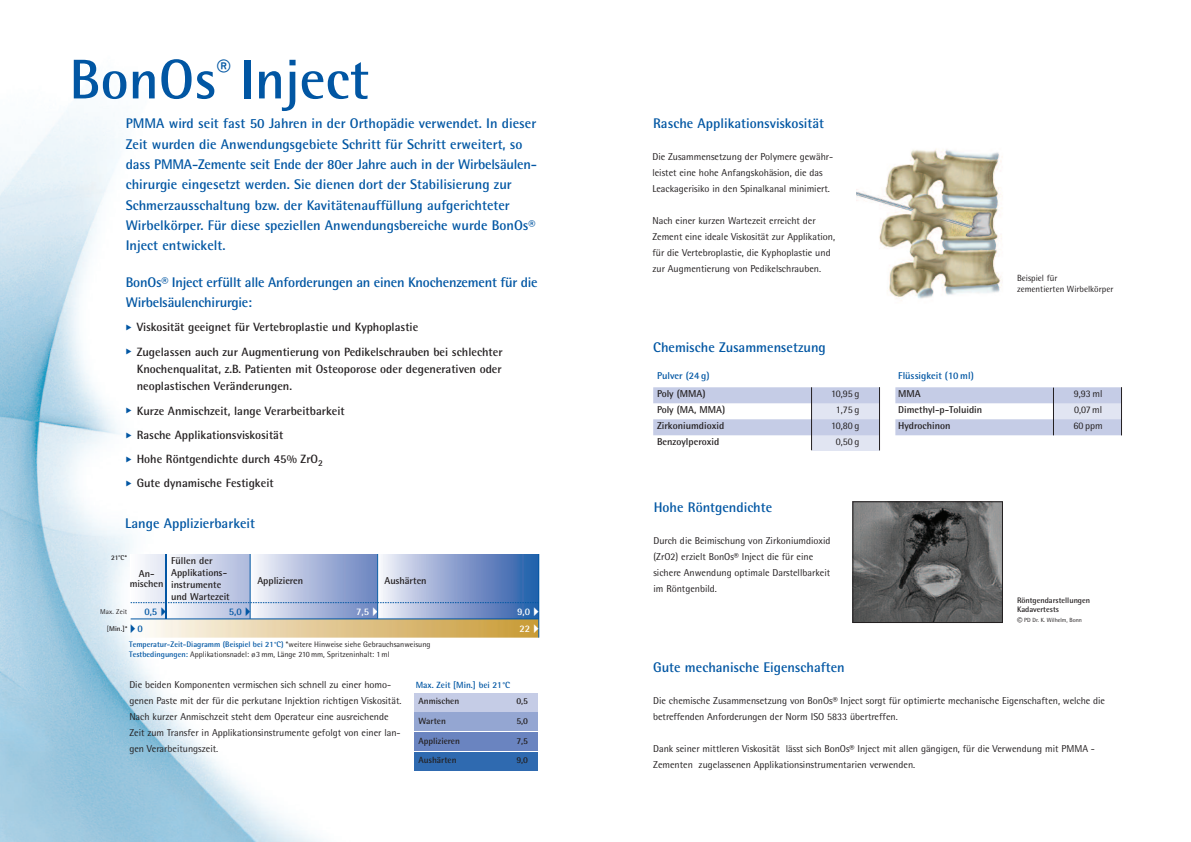
<style>
.page{position:relative;width:1191px;height:842px;background:#fff}
.page>*{position:absolute;margin:0;border:0;box-sizing:border-box;transform-origin:0 0}
.t1{font:700 56px "Rotis Semi Sans Std";color:#0156a3}
.t2{font:700 14px/20.3px "Rotis Semi Sans Std";color:#0156a3}
.t3{font:700 12px/24.3px "Rotis Semi Sans Std";color:#231f20}
.t4{font:12px "Lucida Stars";color:#0156a3}
.t5{font:10px/16px "Rotis Semi Sans Std";color:#231f20}
.t6{font:700 10px/12px "Rotis Semi Sans Std";color:#231f20}
.t7{font:700 10px "Rotis Semi Sans Std";color:#0156a3}
.t8{font:700 10px/17.1px "Rotis Semi Sans Std";color:#fff}
.t9{font:700 9px "Rotis Semi Sans Std";color:#231f20}
.t10{font:9px/10.8px "Rotis Semi Sans Std";color:#231f20}
.t11{font:700 9px "Rotis Semi Sans Std";color:#0156a3}
.t12{font:8px/9.6px "Rotis Semi Sans Std";color:#231f20}
.t13{font:700 8px/9px "Rotis Semi Sans Std";color:#231f20}
.t14{font:700 7px "Rotis Semi Sans Std";color:#231f20}
.t15{font:7px "Rotis Semi Sans Std";letter-spacing:.02em;color:#231f20}
.t16{font:6px "Rotis Semi Sans Std";color:#231f20}
.s1{font-family:"Lucida Stars";font-weight:400;font-size:7px;color:#0156a3}
.s2{font-family:"Lucida Stars";font-weight:400;font-size:12px}
.s3{font-weight:400}
.s4{font-family:"Rotis Semi Sans Std";font-weight:700;font-size:10px}
.s5{font-weight:700;color:#0156a3}
.s6{font-size:11px}
</style>
<div class="page">
<div style="left:811px;top:388px;width:68px;height:62px;background:#e1e5f2"></div>
<div style="left:653px;top:387px;width:226px;height:16px;background:#c5cce6"></div>
<div style="left:653px;top:419px;width:226px;height:16px;background:#c5cce6"></div>
<hr style="left:811px;top:387px;width:1px;height:63px;background:#231f20">
<hr style="left:879px;top:387px;width:1px;height:63px;background:#231f20">
<div style="left:1053px;top:388px;width:68px;height:46px;background:#e1e5f2"></div>
<div style="left:895px;top:387px;width:226px;height:16px;background:#c5cce6"></div>
<div style="left:895px;top:419px;width:226px;height:16px;background:#c5cce6"></div>
<hr style="left:1053px;top:388px;width:1px;height:47px;background:#231f20">
<hr style="left:1121px;top:387px;width:1px;height:48px;background:#231f20">
<img style="left:0;top:96px;width:540px;height:746px">
<img style="left:854px;top:503px;width:146px;height:118px">
<div style="left:852px;top:501px;width:150px;height:122px;border:1px solid #231f20"></div>
<svg style="left:414px;top:672px;width:125px;height:100px"></svg>
<div style="left:415px;top:673px;width:123px;height:19px;background:#fff"></div>
<div style="left:415px;top:693px;width:91px;height:18px;background:#c5cce6"></div>
<div style="left:507px;top:693px;width:31px;height:18px;background:#c5cce6"></div>
<div style="left:415px;top:712px;width:91px;height:19px;background:#94a6d2"></div>
<div style="left:507px;top:712px;width:31px;height:19px;background:#94a6d2"></div>
<div style="left:415px;top:732px;width:91px;height:19px;background:#6a84c0"></div>
<div style="left:507px;top:732px;width:31px;height:19px;background:#6a84c0"></div>
<div style="left:415px;top:752px;width:91px;height:19px;background:#2f6ab0"></div>
<div style="left:507px;top:752px;width:31px;height:19px;background:#2f6ab0"></div>
<img style="left:856px;top:149px;width:147px;height:150px">
<img style="left:131px;top:620px;width:407px;height:18px">
<div style="left:131px;top:554px;width:35px;height:65px;background:linear-gradient(to bottom,#eff2f8,#eff2f8)"></div>
<hr style="left:165px;top:554px;width:1px;height:65px;background:#0156a3">
<img style="left:166px;top:554px;width:84px;height:65px">
<div style="left:250px;top:554px;width:127px;height:65px;background:linear-gradient(to right,#f6f6fb,#6781bf)"></div>
<div style="left:377px;top:554px;width:162px;height:65px;background:linear-gradient(to right,#f5eff8,#2257a6)"></div>
<svg style="left:131px;top:602px;width:407px;height:1px"></svg>
<hr style="left:131px;top:619px;width:408px;height:1px;background:#0156a3">
<hr style="left:377px;top:554px;width:1px;height:65px;background:#0156a3">
<hr style="left:538px;top:554px;width:1px;height:84px;background:#0156a3">
<hr style="left:250px;top:554px;width:1px;height:65px;background:#0156a3">
<h1 class="t1" style="left:69px;top:60px;width:301px">BonOs<sup>®</sup> Inject</h1>
<p class="t2" style="left:126px;top:115px;width:413px">PMMA wird seit fast 50 Jahren in der Orthopädie verwendet. In dieser Zeit wurden die Anwendungsgebiete Schritt für Schritt erweitert, so dass PMMA-Zemente seit Ende der 80er Jahre auch in der Wirbelsäulen&shy;chirurgie eingesetzt werden. Sie dienen dort der Stabilisierung zur Schmerzausschaltung bzw. der Kavitätenauffüllung aufgerichteter Wirbelkörper. Für diese speziellen Anwendungsbereiche wurde BonOs® Inject entwickelt.</p>
<h2 class="t2" style="left:126px;top:273px;width:413px">BonOs® Inject erfüllt alle Anforderungen an einen Knochenzement für die<br>Wirbelsäulenchirurgie:</h2>
<p class="t3" style="left:126px;top:316px;width:378px"><span class="s1">A</span> Viskosität geeignet für Vertebroplastie und Kyphoplastie<br><span class="s1">A</span> Zugelassen auch zur Augmentierung von Pedikelschrauben bei schlechter</p>
<p class="t3" style="left:137px;top:361px;width:366px;line-height:17.3px">Knochenqualitat, z.B. Patienten mit Osteoporose oder degenerativen oder neoplastischen Veränderungen.</p>
<p class="t3" style="left:126px;top:399px;width:220px"><span class="s1">A</span> Kurze Anmischzeit, lange Verarbeitbarkeit <span class="s1">A</span> Rasche Applikationsviskosität<br><span class="s1">A</span> Hohe Röntgendichte durch 45% ZrO<sub>2<br></sub><span class="s1">A</span> Gute dynamische Festigkeit</p>
<h2 class="t2" style="left:125px;top:515px;width:131px">Lange Applizierbarkeit</h2>
<p class="t14" style="left:111px;top:555px;width:17px">21ºC*</p>
<p class="t6" style="left:130px;top:570px;width:35px;line-height:10px;text-align:center">An&shy;mischen</p>
<p class="t6" style="left:171px;top:556px;width:60px">Füllen der<br>Applikations&shy;instrumente und Wartezeit</p>
<p class="t6" style="left:257px;top:575px;width:47px">Applizieren</p>
<p class="t6" style="left:384px;top:575px;width:44px">Aushärten</p>
<p class="t7" style="left:144px;top:608px;width:24px">0,5 <span class="s2">M</span></p>
<p class="t15" style="left:100px;top:609px;width:29px">Max. Zeit</p>
<p class="t14" style="left:107px;top:626px;width:22px"><span class="s3">[</span>Min.]*</p>
<p class="t4" style="left:130px;top:624px;width:15px">M<span class="s4">0</span></p>
<p class="t7" style="left:229px;top:608px;width:24px">5,0 <span class="s2">M</span></p>
<p class="t8" style="left:356px;top:604px;width:24px">7,5 <span class="s2">M</span></p>
<p class="t8" style="left:517px;top:604px;width:24px">9,0 <span class="s2">M<br></span>22 <span class="s2">M</span></p>
<p class="t12" style="left:129px;top:641px;width:303px"><span class="s5">Temperatur-Zeit-Diagramm (Beispiel bei 21°C)</span> *weitere Hinweise siehe Gebrauchsanweisung<br><span class="s5">Testbedingungen:</span> Applikationsnadel: ø3mm, Länge 210mm, Spritzeninhalt: 1ml</p>
<p class="t5" style="left:129px;top:678px;width:274px">Die beiden Komponenten vermischen sich schnell zu einer homo&shy;genen Paste mit der für die perkutane Injektion richtigen Viskosität.<br>Nach kurzer Anmischzeit steht dem Operateur eine ausreichende Zeit zum Transfer in Applikationsinstrumente gefolgt von einer lan&shy;gen Verarbeitungszeit.</p>
<p class="t11" style="left:416px;top:682px;width:96px">Max. Zeit [Min.] bei 21°C</p>
<p class="t9" style="left:418px;top:698px;width:42px">Anmischen</p>
<p class="t9" style="left:516px;top:698px;width:13px">0,5</p>
<p class="t9" style="left:418px;top:717px;width:29px">Warten</p>
<p class="t9" style="left:516px;top:717px;width:13px">5,0</p>
<p class="t9" style="left:418px;top:737px;width:43px">Applizieren</p>
<p class="t9" style="left:516px;top:737px;width:13px">7,5</p>
<p class="t9" style="left:418px;top:757px;width:39px">Aushärten</p>
<p class="t9" style="left:516px;top:757px;width:13px">9,0</p>
<h2 class="t2" style="left:653px;top:115px;width:172px">Rasche Applikationsviskosität</h2>
<p class="t5" style="left:652px;top:150px;width:182px">Die Zusammensetzung der Polymere gewähr&shy;leistet eine hohe Anfangskohäsion, die das<br>Leackagerisiko in den Spinalkanal minimiert.</p>
<p class="t5" style="left:652px;top:214px;width:184px">Nach einer kurzen Wartezeit erreicht der Zement eine ideale Viskosität zur Applikation, für die Vertebroplastie, die Kyphoplastie und zur Augmentierung von Pedikelschrauben.</p>
<h2 class="t2" style="left:653px;top:339px;width:174px">Chemische Zusammensetzung</h2>
<p class="t7" style="left:657px;top:373px;width:54px">Pulver (24 g)</p>
<p class="t6" style="left:657px;top:389px;width:50px">Poly (MMA)</p>
<p class="t5" style="left:831px;top:387px;width:30px">10,95g</p>
<p class="t6" style="left:657px;top:405px;width:70px">Poly (MA, MMA)</p>
<p class="t5" style="left:836px;top:403px;width:25px">1,75g</p>
<p class="t6" style="left:657px;top:421px;width:69px">Zirkoniumdioxid</p>
<p class="t5" style="left:831px;top:419px;width:30px">10,80g</p>
<p class="t6" style="left:657px;top:437px;width:64px">Benzoylperoxid</p>
<p class="t5" style="left:836px;top:435px;width:25px">0,50g</p>
<h2 class="t2" style="left:654px;top:499px;width:120px">Hohe Röntgendichte</h2>
<p class="t5" style="left:653px;top:534px;width:179px">Durch die Beimischung von Zirkoniumdioxid (ZrO2) erzielt BonOs® Inject die für eine sichere Anwendung optimale Darstellbarkeit im Röntgenbild.</p>
<h2 class="t2" style="left:653px;top:659px;width:193px">Gute mechanische Eigenschaften</h2>
<p class="t10" style="left:1017px;top:274px;width:98px">Beispiel für<br>zementierten Wirbelkörper</p>
<p class="t7" style="left:898px;top:373px;width:77px">Flüssigkeit (10 ml)</p>
<p class="t6" style="left:898px;top:389px;width:24px">MMA</p>
<p class="t5" style="left:1074px;top:387px;width:30px">9,93ml</p>
<p class="t6" style="left:898px;top:405px;width:85px">Dimethyl-p-Toluidin</p>
<p class="t5" style="left:1074px;top:403px;width:30px">0,07ml</p>
<p class="t6" style="left:898px;top:421px;width:54px">Hydrochinon</p>
<p class="t5" style="left:1073px;top:419px;width:31px">60 ppm</p>
<p class="t13" style="left:1017px;top:596px;width:75px">Röntgendarstellungen<br>Kadavertests</p>
<p class="t16" style="left:1017px;top:618px;width:66px"><span class="s6">©</span> PD Dr. K. Wilhelm, Bonn</p>
<p class="t5" style="left:653px;top:694px;width:453px">Die chemische Zusammensetzung von BonOs® Inject sorgt für optimierte mechanische Eigenschaften, welche die betreffenden Anforderungen der Norm ISO 5833 übertreffen.</p>
<p class="t5" style="left:653px;top:742px;width:443px">Dank seiner mittleren Viskosität lässt sich BonOs® Inject mit allen gängigen, für die Verwendung mit PMMA -<br>Zementen zugelassenen Applikationsinstrumentarien verwenden.</p>
</div>
